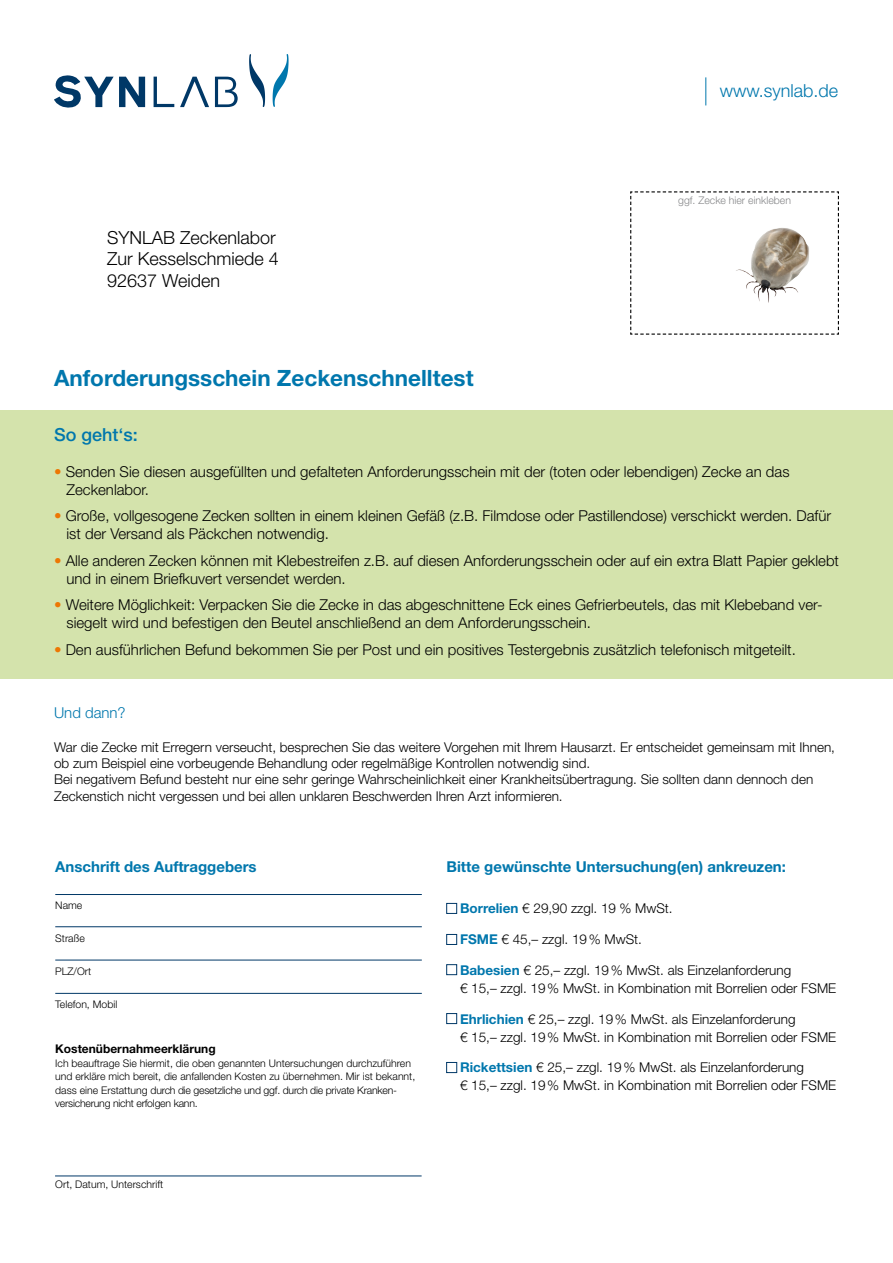
<style>
.page{position:relative;width:893px;height:1263px;background:#fff}
.page>*{position:absolute;margin:0;border:0;box-sizing:border-box;transform-origin:0 0}
.t1{font:700 22.5px "Helvetica Neue LT Std";color:#0077ad}
.t2{font:300 18px/21.6px "Helvetica Neue LT Std";color:#000}
.t3{font:300 18px "Helvetica Neue LT Std";color:#0077ad}
.t4{font:500 18px "Helvetica Neue LT Std";color:#0077ad}
.t5{font:300 15px/18px "Helvetica Neue LT Std";color:#000}
.t6{font:700 15px "Helvetica Neue LT Std";color:#0077ad}
.t7{font:300 15px "Helvetica Neue LT Std";color:#0077ad}
.t8{font:300 13.5px/18px "Helvetica Neue LT Std";color:#000}
.t9{font:700 12px "Helvetica Neue LT Std";color:#000}
.t10{font:300 10.5px/13.5px "Helvetica Neue LT Std";color:#000}
.t11{font:300 10.5px "Helvetica Neue LT Std";color:#87888a}
.s1{font-weight:700;color:#ed7703}
.s2{font-weight:700;color:#0077ad}
</style>
<div class="page">
<div style="left:0;top:410px;width:893px;height:269px;background:#d4e3ac"></div>
<svg style="left:249px;top:54px;width:16px;height:53px"></svg>
<svg style="left:273px;top:54px;width:16px;height:53px"></svg>
<svg style="left:154px;top:77px;width:20px;height:30px"></svg>
<svg style="left:215px;top:77px;width:23px;height:30px"></svg>
<svg style="left:54px;top:75px;width:91px;height:33px"></svg>
<svg style="left:180px;top:77px;width:29px;height:30px"></svg>
<svg style="left:705px;top:77px;width:1px;height:28px"></svg>
<svg style="left:630px;top:191px;width:209px;height:144px"></svg>
<hr style="left:55px;top:894px;width:367px;height:1px;background:#003867">
<hr style="left:55px;top:926px;width:367px;height:1px;background:#003867">
<hr style="left:55px;top:960px;width:367px;height:1px;background:#003867">
<hr style="left:55px;top:993px;width:367px;height:1px;background:#003867">
<hr style="left:55px;top:1176px;width:367px;height:1px;background:#003867">
<img style="left:712px;top:215px;width:119px;height:96px">
<div style="left:446px;top:903px;width:11px;height:11px;border:1px solid #003867"></div>
<div style="left:446px;top:934px;width:11px;height:11px;border:1px solid #003867"></div>
<div style="left:446px;top:964px;width:11px;height:11px;border:1px solid #003867"></div>
<div style="left:446px;top:1013px;width:11px;height:11px;border:1px solid #003867"></div>
<div style="left:446px;top:1062px;width:11px;height:11px;border:1px solid #003867"></div>
<h2 class="t3" style="left:720px;top:80px;width:120px">www.synlab.de</h2>
<h2 class="t2" style="left:107px;top:226px;width:173px">SYNLAB Zeckenlabor<br>Zur Kesselschmiede 4<br>92637 Weiden</h2>
<p class="t11" style="left:678px;top:194px;width:114px">ggf. Zecke hier einkleben</p>
<h1 class="t1" style="left:54px;top:364px;width:421px">Anforderungsschein Zeckenschnelltest</h1>
<h2 class="t4" style="left:54px;top:423px;width:85px">So geht‘s:</h2>
<p class="t5" style="left:67px;top:462px;width:724px;text-indent:-13px"><span class="s1">•</span> Senden Sie diesen ausgefüllten und gefalteten Anforderungsschein mit der (toten oder lebendigen) Zecke an das<br>Zeckenlabor.</p>
<p class="t5" style="left:67px;top:506px;width:766px;text-indent:-13px"><span class="s1">•</span> Große, vollgesogene Zecken sollten in einem kleinen Gefäß (z.B. Filmdose oder Pastillendose) verschickt werden. Dafür ist der Versand als Päckchen notwendig.</p>
<p class="t5" style="left:67px;top:551px;width:774px;text-indent:-13px"><span class="s1">•</span> Alle anderen Zecken können mit Klebestreifen z.B. auf diesen Anforderungsschein oder auf ein extra Blatt Papier geklebt und in einem Briefkuvert versendet werden.</p>
<p class="t5" style="left:67px;top:595px;width:758px;text-indent:-13px"><span class="s1">•</span> Weitere Möglichkeit: Verpacken Sie die Zecke in das abgeschnittene Eck eines Gefrierbeutels, das mit Klebeband ver&shy;siegelt wird und befestigen den Beutel anschließend an dem Anforderungsschein.</p>
<p class="t5" style="left:54px;top:640px;width:743px"><span class="s1">•</span> Den ausführlichen Befund bekommen Sie per Post und ein positives Testergebnis zusätzlich telefonisch mitgeteilt.</p>
<p class="t7" style="left:54px;top:703px;width:73px">Und dann?</p>
<p class="t8" style="left:54px;top:739px;width:782px;line-height:16.2px">War die Zecke mit Erregern verseucht, besprechen Sie das weitere Vorgehen mit Ihrem Hausarzt. Er entscheidet gemeinsam mit Ihnen, ob zum Beispiel eine vorbeugende Behandlung oder regelmäßige Kontrollen notwendig sind.<br>Bei negativem Befund besteht nur eine sehr geringe Wahrscheinlichkeit einer Krankheitsübertragung. Sie sollten dann dennoch den Zeckenstich nicht vergessen und bei allen unklaren Beschwerden Ihren Arzt informieren.</p>
<p class="t6" style="left:55px;top:857px;width:203px">Anschrift des Auftraggebers</p>
<p class="t10" style="left:55px;top:899px;width:29px">Name</p>
<p class="t10" style="left:55px;top:932px;width:31px">Straße</p>
<p class="t10" style="left:55px;top:965px;width:37px">PLZ/Ort</p>
<p class="t10" style="left:55px;top:998px;width:64px">Telefon, Mobil</p>
<p class="t9" style="left:55px;top:1042px;width:162px">Kostenübernahmeerklärung</p>
<p class="t10" style="left:55px;top:1056px;width:361px">Ich beauftrage Sie hiermit, die oben genannten Untersuchungen durchzuführen und erkläre mich bereit, die anfallenden Kosten zu übernehmen. Mir ist bekannt, dass eine Erstattung durch die gesetzliche und ggf. durch die private Kranken&shy;versicherung nicht erfolgen kann.</p>
<p class="t10" style="left:55px;top:1178px;width:109px">Ort, Datum, Unterschrift</p>
<p class="t6" style="left:446px;top:857px;width:341px">Bitte gewünschte Untersuchung(en) ankreuzen:</p>
<p class="t8" style="left:460px;top:899px;width:214px"><span class="s2">Borrelien</span> € 29,90 zzgl. 19 % MwSt.</p>
<p class="t8" style="left:460px;top:930px;width:184px"><span class="s2">FSME</span> € 45,– zzgl. 19% MwSt.</p>
<p class="t8" style="left:460px;top:961px;width:378px"><span class="s2">Babesien</span> € 25,– zzgl. 19% MwSt. als Einzelanforderung<br>€ 15,– zzgl. 19% MwSt. in Kombination mit Borrelien oder FSME</p>
<p class="t8" style="left:460px;top:1009px;width:378px"><span class="s2">Ehrlichien</span> € 25,– zzgl. 19% MwSt. als Einzelanforderung<br>€ 15,– zzgl. 19% MwSt. in Kombination mit Borrelien oder FSME</p>
<p class="t8" style="left:460px;top:1058px;width:378px"><span class="s2">Rickettsien</span> € 25,– zzgl. 19% MwSt. als Einzelanforderung<br>€ 15,– zzgl. 19% MwSt. in Kombination mit Borrelien oder FSME</p>
</div>
